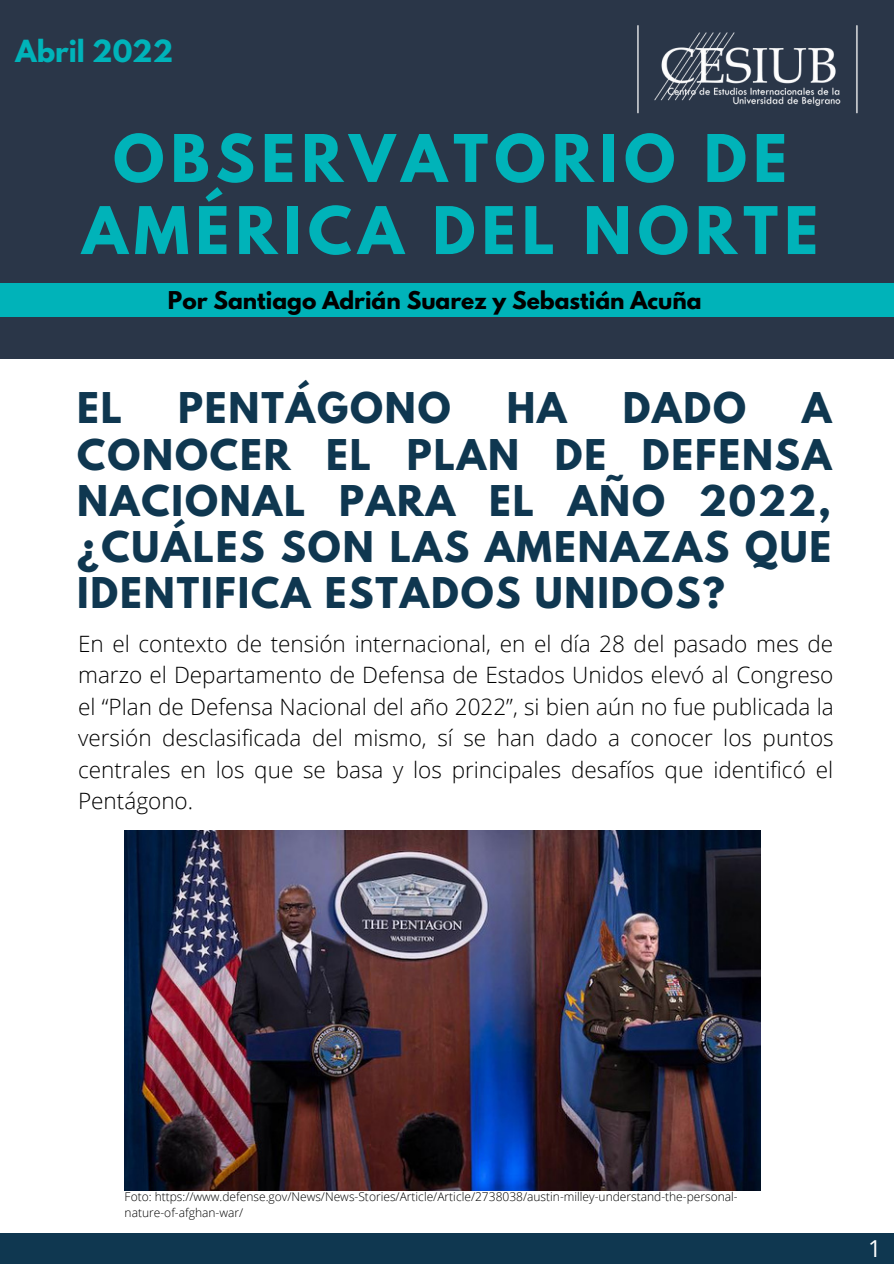
<style>
.page{position:relative;width:894px;height:1264px;background:#fff}
.page>*{position:absolute;margin:0;border:0;box-sizing:border-box;transform-origin:0 0}
.t1{font:700 58.05px/72px "League Spartan";letter-spacing:.11em;color:#00b3b9;text-align:center}
.t2{font:700 37.5px/46.2px "League Spartan";letter-spacing:.05em;color:#0f3750;text-align:justify}
.t3{font:700 27px "League Spartan";color:#00b3b9}
.t4{font:23.4px "Open Sans";color:#fff}
.t5{font:300 22.5px/31.5px "Open Sans";color:#000;text-align:justify}
.t6{font:700 21.75px "League Spartan";color:#000}
.t7{font:300 12px/16px "Open Sans";color:#000}
</style>
<div class="page">
<div style="left:0;top:0;width:893px;height:358px;background:#2a3648"></div>
<div style="left:0;top:296px;width:893px;height:21px;background:#00b3b9"></div>
<div style="left:0;top:283px;width:893px;height:21px;background:#00b3b9"></div>
<img style="left:125px;top:830px;width:635px;height:359px">
<img style="left:637px;top:25px;width:221px;height:89px">
<div style="left:0;top:1233px;width:893px;height:30px;background:#0f3750"></div>
<p class="t3" style="left:16px;top:37px;width:159px">Abril 2022</p>
<p class="t1" style="left:82px;top:130px;width:737px">OBSERVATORIO DE<br>AMÉRICA DEL NORTE</p>
<p class="t6" style="left:168px;top:289px;width:535px">Por Santiago Adrián Suarez y Sebastián Acuña</p>
<p class="t2" style="left:178px;top:390px;width:274px">PENTÁGONO</p>
<p class="t2" style="left:506px;top:390px;width:61px">HA</p>
<p class="t2" style="left:622px;top:390px;width:125px">DADO</p>
<p class="t2" style="left:77px;top:390px;width:755px;text-indent:724px">A CONOCER EL PLAN DE DEFENSA NACIONAL PARA EL AÑO 2022, ¿CUÁLES SON LAS AMENAZAS QUE IDENTIFICA ESTADOS UNIDOS?</p>
<p class="t2" style="left:77px;top:390px;width:46px">EL</p>
<p class="t5" style="left:78px;top:627px;width:756px">En el contexto de tensión internacional, en el día 28 del pasado mes de marzo el Departamento de Defensa de Estados Unidos elevó al Congreso el “Plan de Defensa Nacional del año 2022”, si bien aún no fue publicada la versión desclasificada del mismo, sí se han dado a conocer los puntos centrales en los que se basa y los principales desafíos que identificó el Pentágono.</p>
<p class="t7" style="left:125px;top:1187px;width:614px">Foto: https://www.defense.gov/News/News-Stories/Article/Article/2738038/austin-milley-understand-the-personal&shy;nature-of-afghan-war/</p>
<p class="t4" style="left:868px;top:1231px;width:15px">1</p>
</div>
